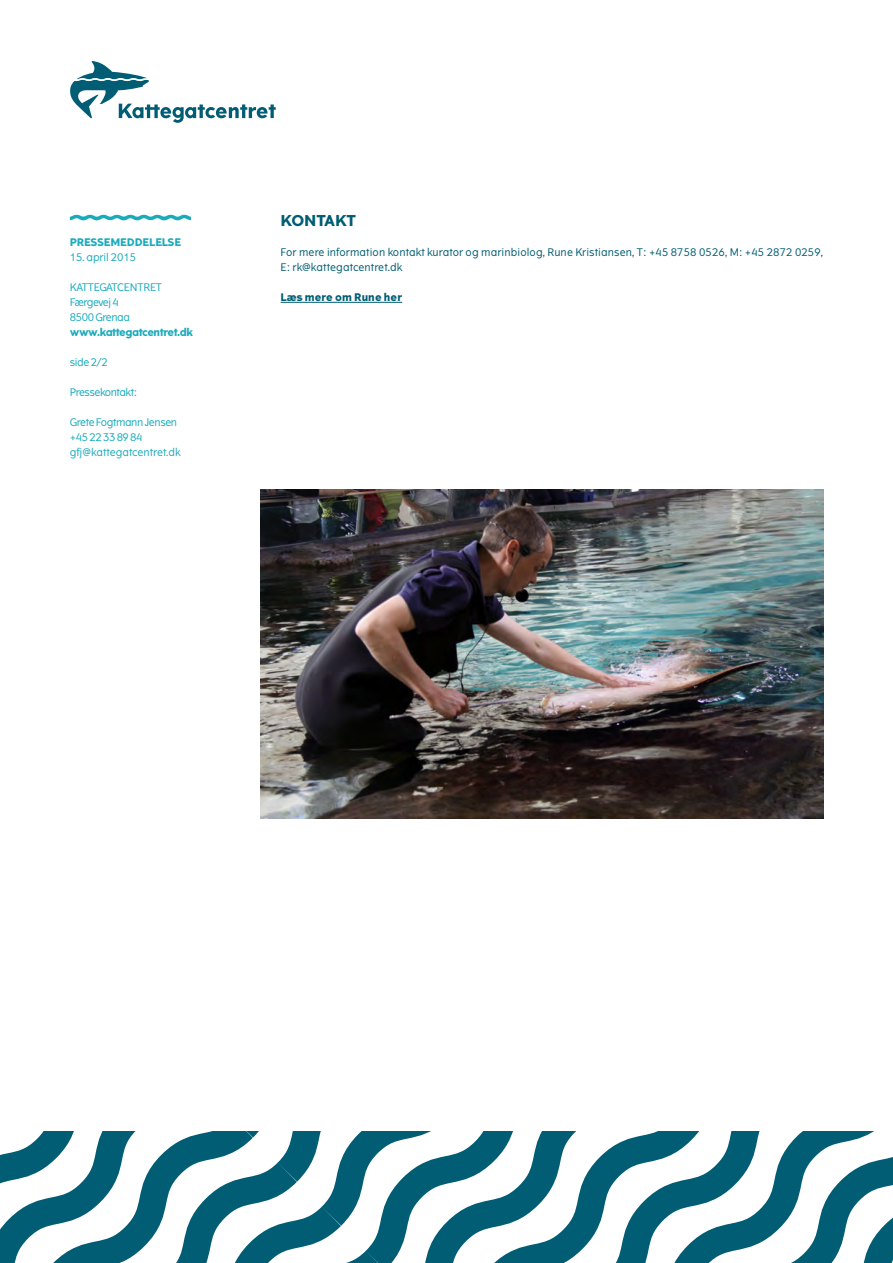
<style>
.page{position:relative;width:893px;height:1263px;background:#fff}
.page>*{position:absolute;margin:0;border:0;box-sizing:border-box;transform-origin:0 0}
.t1{font:700 15px "The Wave";color:#005d73}
.t2{font:10.5px/15px "The Wave";letter-spacing:.01em;color:#005d73}
.t3{font:10.5px "The Wave";letter-spacing:-.04em;color:#19abbc}
.t4{font:10.5px "The Wave";letter-spacing:-.01em;color:#19abbc}
.t5{font:700 10.5px "The Wave";letter-spacing:-.04em;color:#19abbc}
.t6{font:10.5px "The Wave";color:#19abbc}
.t7{font:700 10.5px "The Wave";letter-spacing:.01em;color:#005d73}
.t8{font:700 10.5px "The Wave";letter-spacing:-.01em;color:#19abbc}
.t9{font:10.5px "The Wave";letter-spacing:-.07em;color:#19abbc}
</style>
<div class="page">
<hr style="left:281px;top:302px;width:121px;height:1px;background:#005d73">
<svg style="left:70px;top:215px;width:121px;height:5px"></svg>
<svg style="left:70px;top:61px;width:206px;height:62px"></svg>
<svg style="left:0;top:1131px;width:893px;height:132px"></svg>
<img style="left:260px;top:489px;width:563px;height:330px">
<p class="t8" style="left:70px;top:235px;width:113px">PRESSEMEDDELELSE</p>
<p class="t4" style="left:70px;top:251px;width:68px">15. april 2015</p>
<p class="t4" style="left:70px;top:281px;width:94px">KATTEGATCENTRET</p>
<p class="t9" style="left:70px;top:296px;width:50px">Færgevej 4</p>
<p class="t3" style="left:70px;top:311px;width:62px">8500 Grenaa</p>
<p class="t5" style="left:70px;top:325px;width:124px">www.kattegatcentret.dk</p>
<p class="t3" style="left:70px;top:356px;width:39px">side 2/2</p>
<p class="t3" style="left:70px;top:386px;width:69px">Pressekontakt:</p>
<p class="t3" style="left:70px;top:416px;width:109px">Grete Fogtmann Jensen</p>
<p class="t3" style="left:70px;top:431px;width:74px">+45 22 33 89 84</p>
<p class="t6" style="left:70px;top:446px;width:112px">gfj@kattegatcentret.dk</p>
<p class="t1" style="left:281px;top:211px;width:77px">KONTAKT</p>
<p class="t2" style="left:281px;top:245px;width:544px">For mere information kontakt kurator og marinbiolog, Rune Kristiansen, T: +45 8758 0526, M: +45 2872 0259,<br>E: rk@kattegatcentret.dk</p>
<p class="t7" style="left:281px;top:291px;width:123px">Læs mere om Rune her</p>
</div>
